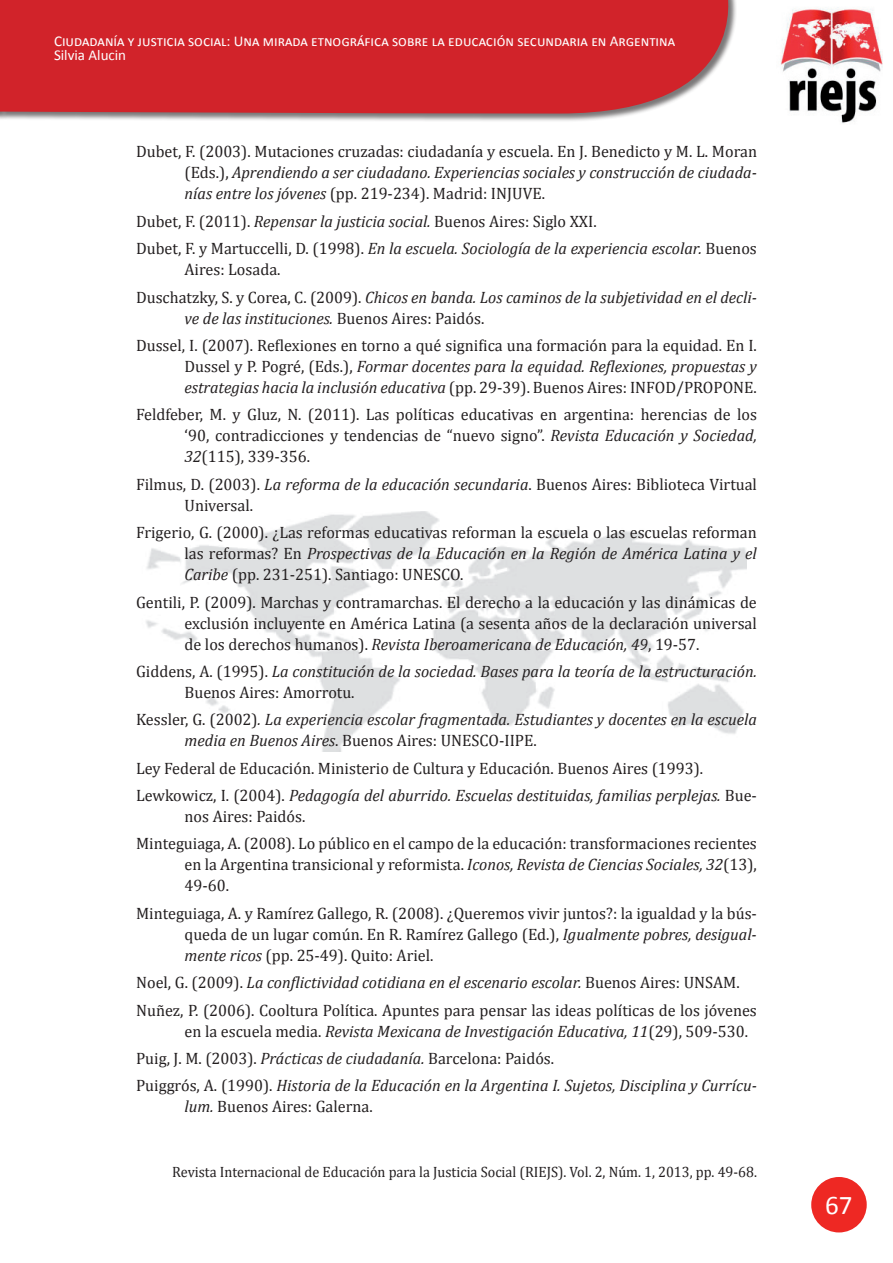
<style>
.page{position:relative;width:893px;height:1263px;background:#fff}
.page>*{position:absolute;margin:0;border:0;box-sizing:border-box;transform-origin:0 0}
.t1{font:27px "Calibri";color:#fff}
.t2{font:16.5px/21px "Cambria";color:#231f20}
.t3{font:italic 16.5px/27.3px "Cambria";color:#231f20}
.t4{font:15px/13.5px "Calibri";color:#fff}
.t5{font:15px "Cambria";color:#231f20;scale:.95 1}
.s1{font-style:italic}
.s2{font-style:normal}
</style>
<div class="page">
<img style="left:146px;top:512px;width:600px;height:239px">
<img style="left:780px;top:7px;width:102px;height:116px">
<div style="left:811px;top:1177px;width:56px;height:55px;background:#ee2823;border-radius:50%"></div>
<div style="left:0;top:0;width:737px;height:122px;background:#231f20;opacity:.6"></div>
<div style="left:0;top:0;width:737px;height:114px;background:#d1232a"></div>
<p class="t4" style="left:54px;top:35px;width:623px">Ciudadanía y justicia social: Una mirada etnográfica sobre la educación secundaria en Argentina<br>Silvia Alucin</p>
<p class="t2" style="left:185px;top:141px;width:574px;text-align:justify;text-indent:-48px">Dubet, F. (2003). Mutaciones cruzadas: ciudadanía y escuela. En J. Benedicto y M. L. Moran (Eds.), <span class="s1">Aprendiendo a ser ciudadano. Experiencias sociales y construcción de ciudada&shy;nías entre los jóvenes</span> (pp. 219-234). Madrid: INJUVE.</p>
<p class="t2" style="left:136px;top:207px;width:622px;line-height:27.3px">Dubet, F. (2011). <span class="s1">Repensar la justicia social.</span> Buenos Aires: Siglo XXI.<br>Dubet, F. y Martuccelli, D. (1998). <span class="s1">En la escuela. Sociología de la experiencia escolar.</span> Buenos</p>
<p class="t3" style="left:136px;top:255px;width:622px;text-indent:48px"><span class="s2">Aires: Losada.<br>Duschatzky, S. y Corea, C. (2009).</span> Chicos en banda. Los caminos de la subjetividad en el decli-</p>
<p class="t2" style="left:136px;top:304px;width:622px;line-height:27.3px;text-indent:48px"><span class="s1">ve de las instituciones.</span> Buenos Aires: Paidós.<br>Dussel, I. (2007). Reflexiones en torno a qué significa una formación para la equidad. En I.</p>
<p class="t3" style="left:185px;top:355px;width:574px;line-height:21px"><span class="s2">Dussel y P. Pogré, (Eds.),</span> Formar docentes para la equidad. Reflexiones, propuestas y estrategias hacia la inclusión educativa <span class="s2">(pp. 29-39). Buenos Aires: INFOD/PROPONE.</span></p>
<p class="t2" style="left:185px;top:404px;width:574px;text-align:justify;text-indent:-48px">Feldfeber, M. y Gluz, N. (2011). Las políticas educativas en argentina: herencias de los ‘90, contradicciones y tendencias de “nuevo signo”. <span class="s1">Revista Educación y Sociedad, 32</span>(115), 339-356.</p>
<p class="t2" style="left:185px;top:473px;width:574px;text-indent:-48px">Filmus, D. (2003). <span class="s1">La reforma de la educación secundaria</span>. Buenos Aires: Biblioteca Virtual<br>Universal.</p>
<p class="t2" style="left:185px;top:522px;width:574px;text-align:justify;text-indent:-48px">Frigerio, G. (2000). ¿Las reformas educativas reforman la escuela o las escuelas reforman las reformas? En <span class="s1">Prospectivas de la Educación en la Región de América Latina y el Caribe</span> (pp. 231-251). Santiago: UNESCO.</p>
<p class="t2" style="left:185px;top:591px;width:574px;text-align:justify;text-indent:-48px">Gentili, P. (2009). Marchas y contramarchas. El derecho a la educación y las dinámicas de exclusión incluyente en América Latina (a sesenta años de la declaración universal de los derechos humanos). <span class="s1">Revista Iberoamericana de Educación, 49</span>, 19-57.</p>
<p class="t3" style="left:185px;top:660px;width:574px;line-height:21px;text-indent:-48px"><span class="s2">Giddens, A. (1995).</span> La constitución de la sociedad. Bases para la teoría de la estructuración.<br><span class="s2">Buenos Aires: Amorrotu.</span></p>
<p class="t3" style="left:185px;top:708px;width:574px;line-height:21px;text-indent:-48px"><span class="s2">Kessler, G. (2002)</span>. La experiencia escolar fragmentada. Estudiantes y docentes en la escuela media en Buenos Aires<span class="s2">. Buenos Aires: UNESCO-IIPE.</span></p>
<p class="t2" style="left:136px;top:754px;width:622px;line-height:27.3px">Ley Federal de Educación. Ministerio de Cultura y Educación. Buenos Aires (1993).<br>Lewkowicz, I. (2004). <span class="s1">Pedagogía del aburrido. Escuelas destituidas, familias perplejas.</span> Bue-</p>
<p class="t2" style="left:136px;top:803px;width:622px;line-height:27.3px;text-indent:48px">nos Aires: Paidós.<br>Minteguiaga, A. (2008). Lo público en el campo de la educación: transformaciones recientes</p>
<p class="t2" style="left:185px;top:854px;width:574px">en la Argentina transicional y reformista. <span class="s1">Iconos, Revista de Ciencias Sociales, 32</span>(13),<br>49-60.</p>
<p class="t2" style="left:185px;top:903px;width:574px;text-align:justify;text-indent:-48px">Minteguiaga, A. y Ramírez Gallego, R. (2008). ¿Queremos vivir juntos?: la igualdad y la bús&shy;queda de un lugar común. En R. Ramírez Gallego (Ed.), <span class="s1">Igualmente pobres, desigual&shy;mente ricos</span> (pp. 25-49). Quito: Ariel.</p>
<p class="t2" style="left:136px;top:969px;width:622px;line-height:27.3px">Noel, G. (2009). <span class="s1">La conflictividad cotidiana en el escenario escolar.</span> Buenos Aires: UNSAM.<br>Nuñez, P. (2006). Cooltura Política. Apuntes para pensar las ideas políticas de los jóvenes</p>
<p class="t3" style="left:136px;top:1016px;width:622px;text-indent:48px"><span class="s2">en la escuela media.</span> Revista Mexicana de Investigación Educativa, 11<span class="s2">(29), 509-530.<br>Puig, J. M. (2003).</span> Prácticas de ciudadanía. <span class="s2">Barcelona: Paidós.<br>Puiggrós, A. (1990).</span> Historia de la Educación en la Argentina I. Sujetos, Disciplina y Currícu-</p>
<p class="t2" style="left:185px;top:1096px;width:190px"><span class="s1">lum.</span> Buenos Aires: Galerna.</p>
<p class="t5" style="left:172px;top:1163px;width:617px">Revista Internacional de Educación para la Justicia Social (RIEJS). Vol. 2, Núm. 1, 2013, pp. 49-68.</p>
<h1 class="t1" style="left:825px;top:1188px;width:29px">67</h1>
</div>
